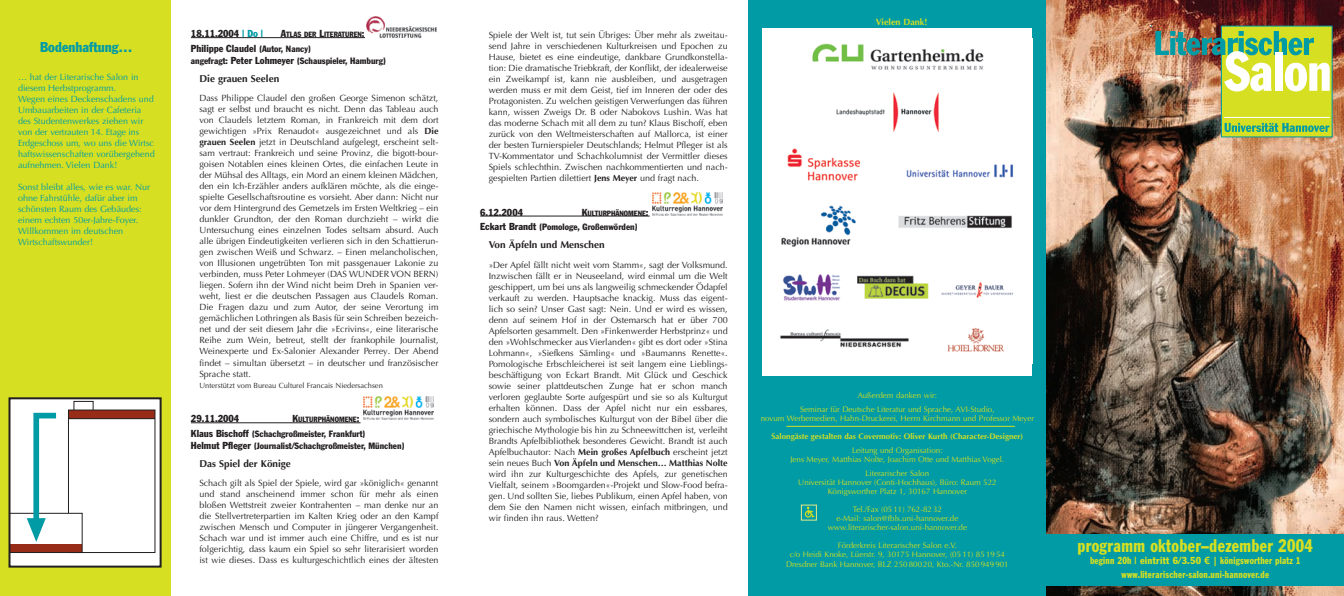
<style>
.page{position:relative;width:1344px;height:596px;background:#fff}
.page>*{position:absolute;margin:0;border:0;box-sizing:border-box;transform-origin:0 0}
.t1{font:condensed 18px "Franklin Gothic";letter-spacing:.025em;color:#d6df21;scale:.87 1}
.t2{font:condensed 14px "Franklin Gothic";color:#009ba5}
.t3{font:condensed 10px/14px "Franklin Gothic";letter-spacing:.025em;color:#d6df21;text-align:center;scale:.87 1}
.t4{font:condensed 10px "Franklin Gothic";color:#231f20}
.t5{font:700 10px "Optima";color:#231f20}
.t6{font:9px/11px "Optima";color:#231f20;text-align:justify}
.t7{font:9px/11px "Optima";color:#009ba5}
.t8{font:condensed 9px/12px "Franklin Gothic";color:#231f20}
.t9{font:700 9px "Optima";color:#d6df21}
.t10{font:8px/9px "Optima";color:#d6df21;text-align:center}
.t11{font:700 8px "Optima";color:#d6df21}
.t12{font:condensed 7.5px "Franklin Gothic";color:#231f20}
.t13{font:7.5px "Optima";color:#231f20}
.s1{color:#009ba5}
.s2{font-size:10px}
.s3{font-size:9px}
.s4{font-weight:700}
.s5{font-style:inherit}
.s6{font-family:"Arial";font-weight:700;font-stretch:normal}
</style>
<div class="page">
<hr style="left:480px;top:215px;width:170px;height:1px;background:#231f20">
<div style="left:748px;top:0;width:298px;height:595px;background:#009ba5"></div>
<hr style="left:191px;top:37px;width:174px;height:1px;background:#231f20">
<hr style="left:191px;top:422px;width:169px;height:1px;background:#231f20">
<svg style="left:363px;top:396px;width:71px;height:24px"></svg>
<img style="left:364px;top:396px;width:70px;height:23px">
<div style="left:651px;top:190px;width:78px;height:28px;background:linear-gradient(to right,#fff,#fff)"></div>
<img style="left:653px;top:192px;width:70px;height:23px">
<div style="left:763px;top:28px;width:269px;height:347px;background:#fff"></div>
<img style="left:780px;top:43px;width:233px;height:309px">
<img style="left:1046px;top:0;width:298px;height:595px">
<hr style="left:786px;top:425px;width:228px;height:1px;background:#d6df21">
<div style="left:805px;top:510px;width:7px;height:7px;border:1px solid #d6df21;border-radius:50%"></div>
<svg style="left:807px;top:506px;width:7px;height:12px"></svg>
<div style="left:1046px;top:534px;width:298px;height:51px;background:#009ba5"></div>
<div style="left:0;top:0;width:170px;height:595px;background:#d6df21"></div>
<div style="left:10px;top:398px;width:150px;height:168px;background:#fff"></div>
<div style="left:73px;top:400px;width:21px;height:12px;border:1px solid #231f20"></div>
<svg style="left:12px;top:409px;width:143px;height:143px"></svg>
<div style="left:9px;top:397px;width:153px;height:170px;border:2px solid #231f20"></div>
<img style="left:366px;top:17px;width:70px;height:21px">
<div style="left:1221px;top:26px;width:111px;height:111px;background:#d6df21"></div>
<img style="left:1150px;top:25px;width:179px;height:66px">
<hr style="left:1224px;top:117px;width:105px;height:1px;background:#fff">
<svg style="left:1224px;top:123px;width:105px;height:9px"></svg>
<h2 class="t2" style="left:40px;top:39px;width:94px">Bodenhaftung…</h2>
<p class="t7" style="left:18px;top:72px;width:138px">… hat der Literarische Salon in diesem Herbstprogramm.<br>Wegen eines Deckenschadens und<br>Umbauarbeiten in der Cafeteria des Studentenwerkes ziehen wir von der vertrauten 14. Etage ins<br>Erdgeschoss um, wo uns die Wirtsc haftswissenschaften vorübergehend aufnehmen. Vielen Dank!</p>
<p class="t7" style="left:18px;top:182px;width:134px">Sonst bleibt alles, wie es war. Nur ohne Fahrstühle, dafür aber im schönsten Raum des Gebäudes: einem echten 50er-Jahre-Foyer.<br>Willkommen im deutschen<br>Wirtschaftswunder!</p>
<p class="t4" style="left:191px;top:27px;width:74px">18.11.2004 <span class="s1">| Do |</span></p>
<p class="t12" style="left:281px;top:30px;width:85px"><span class="s2">A</span>TLAS DER <span class="s2">L</span>ITERATUREN<span class="s2">:</span></p>
<p class="t4" style="left:191px;top:42px;width:121px">Philippe Claudel <span class="s3">(Autor, Nancy)</span></p>
<p class="t8" style="left:191px;top:55px;width:197px">angefragt: <span class="s2">Peter Lohmeyer</span> (Schauspieler, Hamburg)</p>
<p class="t5" style="left:199px;top:72px;width:81px">Die grauen Seelen</p>
<p class="t6" style="left:199px;top:93px;width:240px">Dass Philippe Claudel den großen George Simenon schätzt, sagt er selbst und braucht es nicht. Denn das Tableau auch von Claudels letztem Roman, in Frankreich mit dem dort gewichtigen »Prix Renaudot« ausgezeichnet und als <span class="s4">Die grauen Seelen</span> jetzt in Deutschland aufgelegt, erscheint selt&shy;sam vertraut: Frankreich und seine Provinz, die bigott-bour&shy;goisen Notablen eines kleinen Ortes, die einfachen Leute in der Mühsal des Alltags, ein Mord an einem kleinen Mädchen, den ein Ich-Erzähler anders aufklären möchte, als die einge&shy;spielte Gesellschaftsroutine es vorsieht. Aber dann: Nicht nur vor dem Hintergrund des Gemetzels im Ersten Weltkrieg – ein dunkler Grundton, der den Roman durchzieht – wirkt die Untersuchung eines einzelnen Todes seltsam absurd. Auch alle übrigen Eindeutigkeiten verlieren sich in den Schattierun&shy;gen zwischen Weiß und Schwarz. – Einen melancholischen, von Illusionen ungetrübten Ton mit passgenauer Lakonie zu verbinden, muss Peter Lohmeyer (DAS WUNDER VON BERN) liegen. Sofern ihn der Wind nicht beim Dreh in Spanien ver&shy;weht, liest er die deutschen Passagen aus Claudels Roman.<br>Die Fragen dazu und zum Autor, der seine Verortung im gemächlichen Lothringen als Basis für sein Schreiben bezeich&shy;net und der seit diesem Jahr die »Ecrivins«, eine literarische Reihe zum Wein, betreut, stellt der frankophile Journalist, Weinexperte und Ex-Salonier <span class="s5">Alexander Perrey</span>. Der Abend findet – simultan übersetzt – in deutscher und französischer Sprache statt.</p>
<p class="t13" style="left:199px;top:380px;width:185px">Unterstützt vom Bureau Culturel Francais Niedersachsen</p>
<p class="t4" style="left:191px;top:412px;width:50px">29.11.2004</p>
<p class="t12" style="left:292px;top:415px;width:68px"><span class="s2">K</span>ULTURPHÄNOMENE<span class="s2">:</span></p>
<p class="t8" style="left:191px;top:427px;width:215px"><span class="s2">Klaus Bischoff</span> (Schachgroßmeister, Frankfurt)<br><span class="s2">Helmut Pfleger</span> (Journalist/Schachgroßmeister, München)</p>
<p class="t5" style="left:199px;top:457px;width:93px">Das Spiel der Könige</p>
<p class="t6" style="left:199px;top:477px;width:240px">Schach gilt als Spiel der Spiele, wird gar »königlich« genannt und stand anscheinend immer schon für mehr als einen bloßen Wettstreit zweier Kontrahenten – man denke nur an die Stellvertreterpartien im Kalten Krieg oder an den Kampf zwischen Mensch und Computer in jüngerer Vergangenheit.<br>Schach war und ist immer auch eine Chiffre, und es ist nur folgerichtig, dass kaum ein Spiel so sehr literarisiert worden ist wie dieses. Dass es kulturgeschichtlich eines der ältesten</p>
<p class="t6" style="left:489px;top:29px;width:240px">Spiele der Welt ist, tut sein Übriges: Über mehr als zweitau&shy;send Jahre in verschiedenen Kulturkreisen und Epochen zu Hause, bietet es eine eindeutige, dankbare Grundkonstella&shy;tion: Die dramatische Triebkraft, der Konflikt, der idealerweise ein Zweikampf ist, kann nie ausbleiben, und ausgetragen werden muss er mit dem Geist, tief im Inneren der oder des Protagonisten. Zu welchen geistigen Verwerfungen das führen kann, wissen Zweigs Dr. B oder Nabokovs Lushin. Was hat das moderne Schach mit all dem zu tun? Klaus Bischoff, eben zurück von den Weltmeisterschaften auf Mallorca, ist einer der besten Turnierspieler Deutschlands; Helmut Pfleger ist als TV-Kommentator und Schachkolumnist der Vermittler dieses Spiels schlechthin. Zwischen nachkommentierten und nach&shy;gespielten Partien dilettiert <span class="s4">Jens Meyer</span> und fragt nach.</p>
<p class="t4" style="left:480px;top:206px;width:44px">6.12.2004</p>
<p class="t12" style="left:582px;top:208px;width:68px"><span class="s2">K</span>ULTURPHÄNOMENE<span class="s2">:</span></p>
<p class="t8" style="left:480px;top:221px;width:159px"><span class="s2">Eckart Brandt</span> (Pomologe, Großenwörden)</p>
<p class="t5" style="left:489px;top:239px;width:117px">Von Äpfeln und Menschen</p>
<p class="t6" style="left:489px;top:259px;width:240px">»Der Apfel fällt nicht weit vom Stamm«, sagt der Volksmund.<br>Inzwischen fällt er in Neuseeland, wird einmal um die Welt geschippert, um bei uns als langweilig schmeckender Ödapfel verkauft zu werden. Hauptsache knackig. Muss das eigent&shy;lich so sein? Unser Gast sagt: Nein. Und er wird es wissen, denn auf seinem Hof in der Ostemarsch hat er über 700<br>Apfelsorten gesammelt. Den »Finkenwerder Herbstprinz« und den »Wohlschmecker aus Vierlanden« gibt es dort oder »Stina Lohmann«, »Siefkens Sämling« und »Baumanns Renette«.<br>Pomologische Erbschleicherei ist seit langem eine Lieblings&shy;beschäftigung von Eckart Brandt. Mit Glück und Geschick sowie seiner plattdeutschen Zunge hat er schon manch verloren geglaubte Sorte aufgespürt und sie so als Kulturgut erhalten können. Dass der Apfel nicht nur ein essbares, sondern auch symbolisches Kulturgut von der Bibel über die griechische Mythologie bis hin zu Schneewittchen ist, verleiht Brandts Apfelbibliothek besonderes Gewicht. Brandt ist auch Apfelbuchautor: Nach <span class="s4">Mein großes Apfelbuch</span> erscheint jetzt sein neues Buch <span class="s4">Von Äpfeln und Menschen… Matthias Nolte </span>wird ihn zur Kulturgeschichte des Apfels, zur genetischen Vielfalt, seinem »Boomgarden«-Projekt und Slow-Food befra&shy;gen. Und sollten Sie, liebes Publikum, einen Apfel haben, von dem Sie den Namen nicht wissen, einfach mitbringen, und wir finden ihn raus. Wetten?</p>
<p class="t9" style="left:876px;top:17px;width:53px">Vielen Dank!</p>
<p class="t10" style="left:800px;top:388px;width:196px;line-height:14px">Außerdem danken wir:<br>Seminar für Deutsche Literatur und Sprache, AVI-Studio,</p>
<p class="t10" style="left:761px;top:414px;width:275px">novum Werbemedien, Hahn-Druckerei, Herrn Kirchmann und Professor Meyer</p>
<p class="t11" style="left:771px;top:431px;width:253px">Salongäste gestalten das Covermotiv: Oliver Kurth (Character-Designer)</p>
<p class="t10" style="left:790px;top:446px;width:215px">Leitung und Organisation:<br>Jens Meyer, Matthias Nolte, Joachim Otte und Matthias Vogel.</p>
<p class="t10" style="left:798px;top:469px;width:200px">Literarischer Salon<br>Universität Hannover (Conti-Hochhaus), Büro: Raum 522<br>Königsworther Platz 1, 30167 Hannover</p>
<p class="t10" style="left:827px;top:505px;width:141px">Tel./Fax (05 11) 762-82 32<br>e-Mail: salon@fbls.uni-hannover.de www.literarischer-salon.uni-hannover.de</p>
<p class="t10" style="left:786px;top:541px;width:224px">Förderkreis Literarischer Salon e.V.<br>c/o Heidi Knoke, Lüerstr. 9, 30175 Hannover, (05 11) 85 19 54<br>Dresdner Bank Hannover, BLZ 250 800 20, Kto.-Nr. 850 949 901</p>
<h1 class="t1" style="left:1077px;top:534px;width:272px">programm oktober–dezember 2004</h1>
<p class="t3" style="left:1090px;top:553px;width:243px">beginn 20h | eintritt 6/3.50 <span class="s6">€ |</span> königsworther platz 1 www.literarischer-salon.uni-hannover.de</p>
</div>
